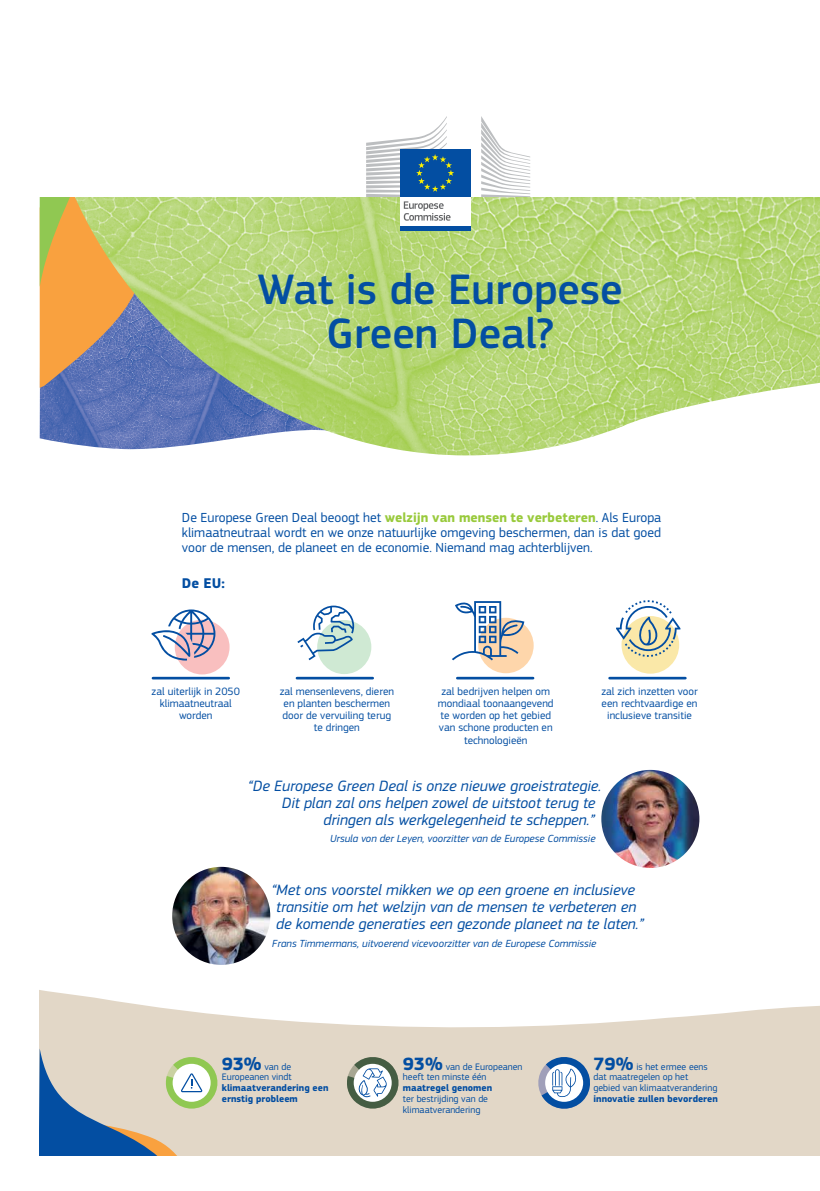
<style>
.page{position:relative;width:820px;height:1191px;background:#fff}
.page>*{position:absolute;margin:0;border:0;box-sizing:border-box;transform-origin:0 0}
.t1{font:500 44.3px/44.3px "EC Square Sans Pro";color:#034ea2;text-align:center}
.t2{font:500 41.7px "EC Square Sans Pro";color:#034ea2}
.t3{font:italic 15.6px/17.2px "EC Square Sans Pro";color:#034ea2;text-align:center}
.t4{font:700 14.6px "EC Square Sans Pro";color:#034ea2}
.t5{font:13.7px/15px "EC Square Sans Pro";color:#034ea2;text-align:justify}
.t6{font:11.1px/12.2px "EC Square Sans Pro";color:#034ea2;text-align:center}
.t7{font:italic 10.7px "EC Square Sans Pro";color:#034ea2}
.t8{font:9.8px/10.7px "EC Square Sans Pro";color:#034ea2}
.t9{font:700 9.8px/10.7px "EC Square Sans Pro";color:#034ea2}
.s1{font-weight:700;color:#99ca3c}
.s2{font-weight:700;font-size:18.5px}
</style>
<div class="page">
<svg style="left:40px;top:287px;width:9px;height:101px"></svg>
<svg style="left:40px;top:197px;width:9px;height:90px"></svg>
<svg style="left:40px;top:990px;width:779px;height:165px;fill:#e2d7c7"></svg>
<img style="left:172px;top:867px;width:98px;height:98px;border-radius:49px">
<svg style="left:40px;top:1048px;width:180px;height:107px;background:#abb6b7"></svg>
<svg style="left:344px;top:1054px;width:57px;height:57px"></svg>
<svg style="left:535px;top:1054px;width:57px;height:57px"></svg>
<img style="left:601px;top:770px;width:98px;height:98px;border-radius:49px">
<hr style="left:153px;top:677px;width:76px;height:2px;background:#034ea2">
<hr style="left:297px;top:677px;width:75px;height:2px;background:#034ea2">
<hr style="left:457px;top:677px;width:76px;height:2px;background:#034ea2">
<hr style="left:609px;top:677px;width:76px;height:2px;background:#034ea2">
<div style="left:317px;top:620px;width:54px;height:54px;background:#cfe9d3;border-radius:50%"></div>
<svg style="left:297px;top:605px;width:57px;height:55px"></svg>
<div style="left:478px;top:618px;width:55px;height:55px;background:#fed6ab;border-radius:50%"></div>
<svg style="left:452px;top:601px;width:72px;height:59px"></svg>
<div style="left:175px;top:619px;width:54px;height:55px;background:#f9bfbf;border-radius:50%"></div>
<svg style="left:151px;top:609px;width:64px;height:51px"></svg>
<div style="left:621px;top:616px;width:58px;height:57px;background:#fae8a8;border-radius:50%"></div>
<svg style="left:616px;top:600px;width:64px;height:57px"></svg>
<img style="left:49px;top:197px;width:770px;height:258px">
<div style="left:399px;top:195px;width:71px;height:32px;background:#fff"></div>
<hr style="left:399px;top:226px;width:71px;height:4px;background:#034ea2">
<svg style="left:481px;top:116px;width:50px;height:115px"></svg>
<div style="left:399px;top:150px;width:71px;height:47px;background:#034ea2"></div>
<svg style="left:366px;top:116px;width:89px;height:139px"></svg>
<h1 class="t1" style="left:257px;top:268px;width:366px">Wat is de Europese<br>Green Deal?</h1>
<h2 class="t2" style="left:272px;top:306px;width:345px">Wat is de Europese</h2>
<p class="t5" style="left:182px;top:510px;width:480px">De Europese Green Deal beoogt het <span class="s1">welzijn van mensen te verbeteren</span>. Als Europa klimaatneutraal wordt en we onze natuurlijke omgeving beschermen, dan is dat goed voor de mensen, de planeet en de economie. Niemand mag achterblijven.</p>
<p class="t4" style="left:182px;top:574px;width:44px">De EU:</p>
<p class="t6" style="left:151px;top:685px;width:90px">zal uiterlijk in 2050 klimaatneutraal worden</p>
<p class="t6" style="left:279px;top:685px;width:116px">zal mensenlevens, dieren en planten beschermen door de vervuiling terug te dringen</p>
<p class="t6" style="left:438px;top:685px;width:117px">zal bedrijven helpen om mondiaal toonaangevend te worden op het gebied van schone producten en technologieën</p>
<p class="t6" style="left:601px;top:685px;width:98px">zal zich inzetten voor een rechtvaardige en inclusieve transitie</p>
<p class="t3" style="left:248px;top:777px;width:355px">“De Europese Green Deal is onze nieuwe groeistrategie.</p>
<p class="t3" style="left:282px;top:794px;width:315px">Dit plan zal ons helpen zowel de uitstoot terug te</p>
<p class="t3" style="left:323px;top:811px;width:272px">dringen als werkgelegenheid te scheppen.”</p>
<p class="t7" style="left:330px;top:832px;width:267px">Ursula von der Leyen, voorzitter van de Europese Commissie</p>
<p class="t3" style="left:271px;top:881px;width:373px">“Met ons voorstel mikken we op een groene en inclusieve transitie om het welzijn van de mensen te verbeteren en de komende generaties een gezonde planeet na te laten.”</p>
<p class="t7" style="left:272px;top:936px;width:325px">Frans Timmermans, uitvoerend vicevoorzitter van de Europese Commissie</p>
<p class="t8" style="left:222px;top:1061px;width:71px"><span class="s2">93%</span> van de<br>Europeanen vindt</p>
<p class="t9" style="left:222px;top:1082px;width:108px">klimaatverandering een ernstig probleem</p>
<p class="t8" style="left:403px;top:1061px;width:121px"><span class="s2">93%</span> van de Europeanen heeft ten minste één</p>
<p class="t9" style="left:403px;top:1082px;width:91px">maatregel genomen</p>
<p class="t8" style="left:403px;top:1093px;width:87px">ter bestrijding van de klimaatverandering</p>
<p class="t8" style="left:593px;top:1061px;width:125px"><span class="s2">79%</span> is het ermee eens dat maatregelen op het<br>gebied van klimaatverandering</p>
<p class="t9" style="left:593px;top:1093px;width:126px">innovatie zullen bevorderen</p>
</div>
